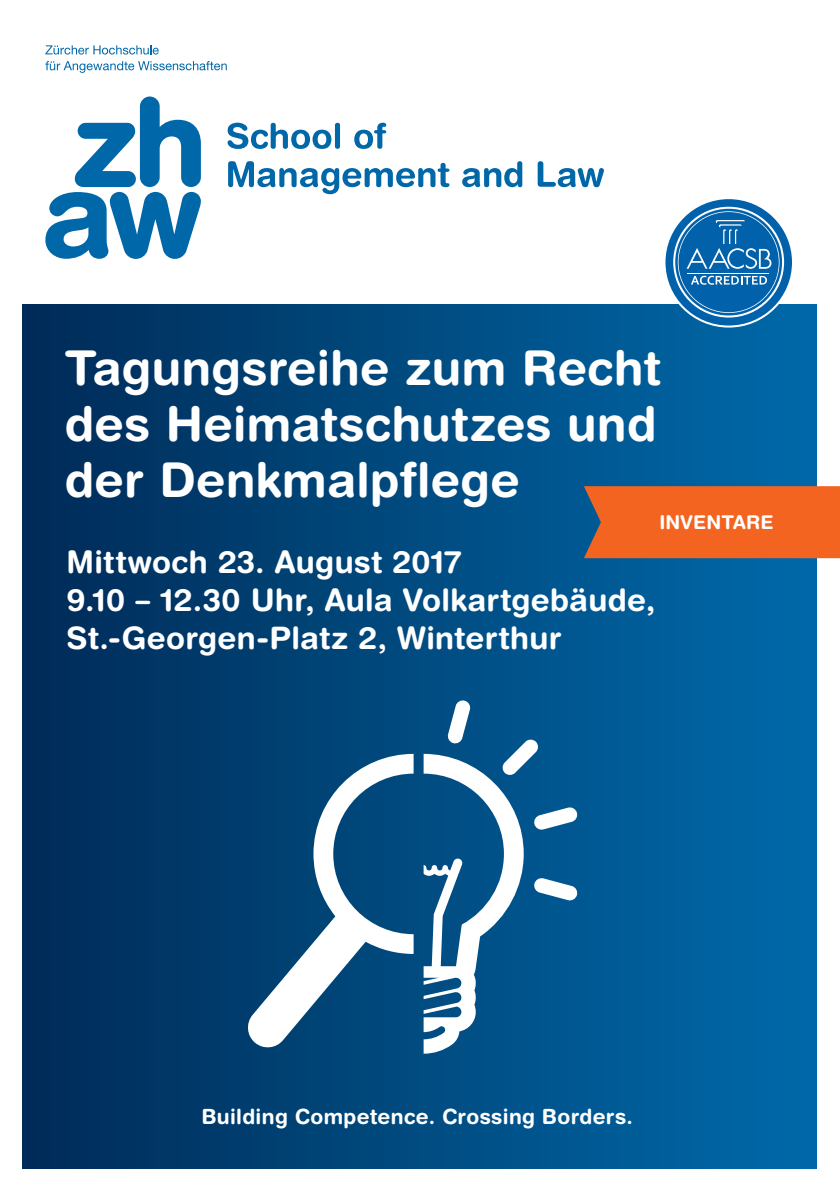
<style>
.page{position:relative;width:840px;height:1191px;background:#fff}
.page>*{position:absolute;margin:0;border:0;box-sizing:border-box;transform-origin:0 0}
.t1{font:700 48px/56px "Helvetica Rounded LT Std";letter-spacing:.005em;color:#fff;text-align:justify}
.t2{font:700 31px/38px "Helvetica Rounded LT Std";letter-spacing:.01em;color:#fff}
.t3{font:700 21px "Helvetica Rounded LT Std";letter-spacing:.015em;color:#fff}
.t4{font:700 19px "Helvetica Rounded LT Std";letter-spacing:.01em;color:#fff}
</style>
<div class="page">
<div style="left:22px;top:304px;width:794px;height:864px;background:linear-gradient(to right,#002b57,#006aaa)"></div>
<svg style="left:423px;top:700px;width:154px;height:353px"></svg>
<svg style="left:248px;top:754px;width:165px;height:295px;fill:#00477a"></svg>
<div style="left:583px;top:486px;width:256px;height:72px;background:#f36421"></div>
<svg style="left:45px;top:96px;width:156px;height:163px"></svg>
<svg style="left:45px;top:45px;width:114px;height:10px"></svg>
<svg style="left:45px;top:61px;width:182px;height:12px"></svg>
<svg style="left:228px;top:161px;width:221px;height:33px"></svg>
<svg style="left:462px;top:161px;width:60px;height:26px"></svg>
<svg style="left:537px;top:161px;width:66px;height:26px"></svg>
<div style="left:335px;top:123px;width:5px;height:26px;background:#0068a9;border-radius:3px"></div>
<svg style="left:354px;top:123px;width:32px;height:26px"></svg>
<svg style="left:227px;top:123px;width:104px;height:26px"></svg>
<svg style="left:663px;top:197px;width:130px;height:130px"></svg>
<div style="left:665px;top:199px;width:126px;height:126px;background:#0161aa;border-radius:50%"></div>
<svg style="left:672px;top:207px;width:111px;height:110px"></svg>
<h1 class="t1" style="left:65px;top:339px;width:597px">Tagungsreihe zum Recht des Heimatschutzes und der Denkmalpflege</h1>
<p class="t4" style="left:659px;top:511px;width:115px">INVENTARE</p>
<p class="t2" style="left:66px;top:542px;width:590px">Mittwoch 23. August 2017<br>9.10 – 12.30 Uhr, Aula Volkartgebäude,<br>St.-Georgen-Platz 2, Winterthur</p>
<p class="t3" style="left:201px;top:1104px;width:433px">Building Competence. Crossing Borders.</p>
</div>
